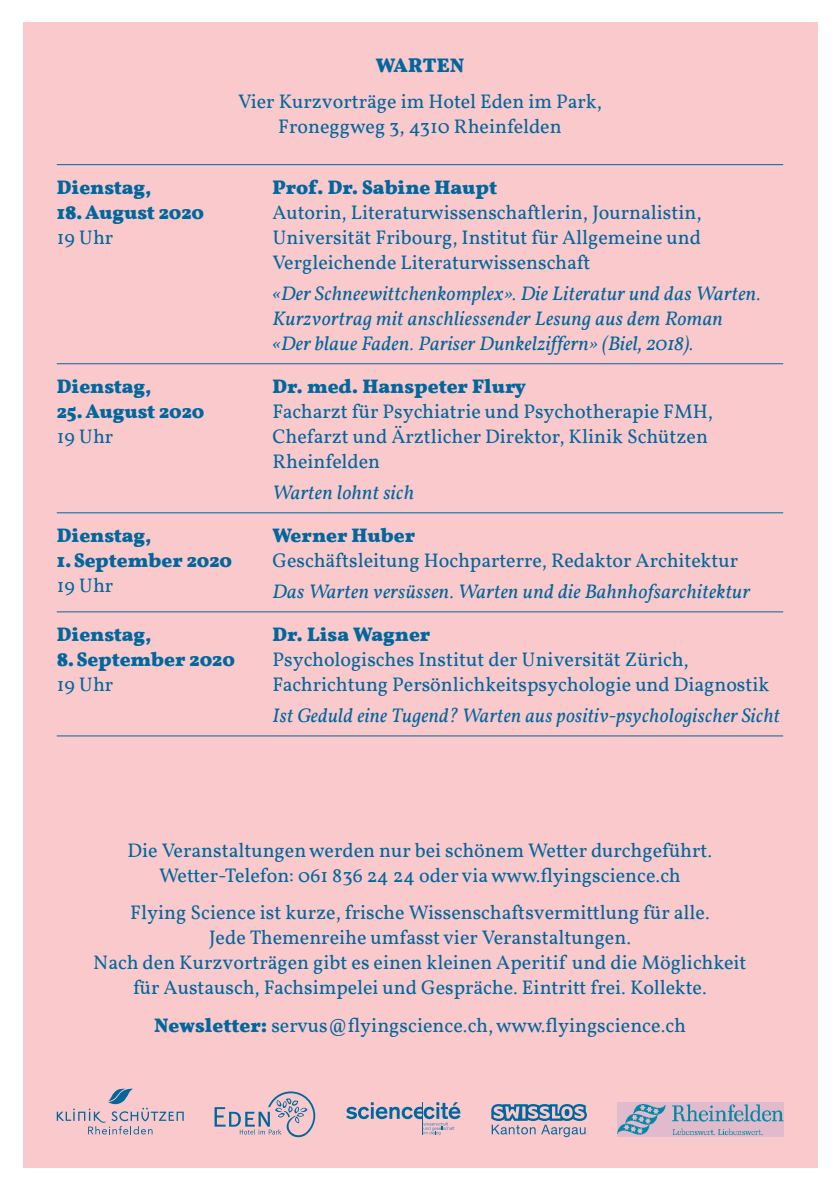
<style>
.page{position:relative;width:840px;height:1191px;background:#fff}
.page>*{position:absolute;margin:0;border:0;box-sizing:border-box;transform-origin:0 0}
.t1{font:20px/25px "Vollkorn";color:#00679d;text-align:center}
.t2{font:italic 20px/25px "Vollkorn";letter-spacing:.015em;color:#00679d}
.t3{font:700 20px/25px "Vollkorn";color:#00679d}
.s1{font-weight:700}
</style>
<div class="page">
<div style="left:23px;top:23px;width:793px;height:1145px;background:#f9c9cc"></div>
<hr style="left:57px;top:164px;width:725px;height:1px;background:#00679d">
<hr style="left:57px;top:363px;width:725px;height:1px;background:#00679d">
<hr style="left:57px;top:512px;width:725px;height:1px;background:#00679d">
<hr style="left:57px;top:611px;width:725px;height:1px;background:#00679d">
<hr style="left:57px;top:735px;width:725px;height:1px;background:#00679d">
<svg style="left:214px;top:1091px;width:101px;height:47px"></svg>
<svg style="left:57px;top:1088px;width:127px;height:46px"></svg>
<svg style="left:346px;top:1102px;width:114px;height:33px"></svg>
<img style="left:617px;top:1102px;width:165px;height:34px">
<svg style="left:491px;top:1104px;width:95px;height:33px"></svg>
<p class="t3" style="left:57px;top:176px;width:149px">Dienstag,<br>18.August 2020</p>
<p class="t1" style="left:57px;top:226px;width:58px">19 Uhr</p>
<p class="t3" style="left:57px;top:375px;width:149px">Dienstag,<br>25.August 2020</p>
<p class="t1" style="left:57px;top:425px;width:58px">19 Uhr</p>
<p class="t3" style="left:375px;top:54px;width:90px">WARTEN</p>
<p class="t1" style="left:238px;top:90px;width:365px">Vier Kurzvorträge im Hotel Eden im Park,<br>Froneggweg 3, 4310 Rheinfelden</p>
<p class="t3" style="left:272px;top:176px;width:226px">Prof. Dr. Sabine Haupt</p>
<p class="t1" style="left:272px;top:201px;width:430px;text-align:justify">Autorin, Literaturwissenschaftlerin, Journalistin, Universität Fribourg, Institut für Allgemeine und Vergleichende Literaturwissenschaft</p>
<p class="t2" style="left:272px;top:282px;width:490px">«Der Schneewittchenkomplex». Die Literatur und das Warten.<br>Kurzvortrag mit anschliessender Lesung aus dem Roman «Der blaue Faden. Pariser Dunkelziffern» (Biel, 2018).</p>
<p class="t3" style="left:272px;top:375px;width:255px">Dr. med. Hanspeter Flury</p>
<p class="t1" style="left:272px;top:400px;width:442px;text-align:left">Facharzt für Psychiatrie und Psychotherapie FMH,<br>Chefarzt und Ärztlicher Direktor, Klinik Schützen<br>Rheinfelden</p>
<p class="t2" style="left:272px;top:481px;width:143px">Warten lohnt sich</p>
<p class="t3" style="left:57px;top:524px;width:177px">Dienstag,<br>1.September 2020</p>
<p class="t1" style="left:57px;top:574px;width:58px">19 Uhr</p>
<p class="t3" style="left:57px;top:623px;width:180px">Dienstag,<br>8.September 2020</p>
<p class="t1" style="left:57px;top:673px;width:58px">19 Uhr</p>
<p class="t3" style="left:272px;top:524px;width:144px">Werner Huber</p>
<p class="t1" style="left:272px;top:549px;width:467px">Geschäftsleitung Hochparterre, Redaktor Architektur</p>
<p class="t2" style="left:272px;top:580px;width:479px">Das Warten versüssen. Warten und die Bahnhofsarchitektur</p>
<p class="t3" style="left:272px;top:623px;width:159px">Dr. Lisa Wagner</p>
<p class="t1" style="left:272px;top:648px;width:498px;text-align:left">Psychologisches Institut der Universität Zürich,<br>Fachrichtung Persönlichkeitspsychologie und Diagnostik</p>
<p class="t2" style="left:272px;top:704px;width:509px">Ist Geduld eine Tugend? Warten aus positiv-psychologischer Sicht</p>
<p class="t1" style="left:127px;top:839px;width:586px">Die Veranstaltungen werden nur bei schönem Wetter durchgeführt.<br>Wetter-Telefon: 061 836 24 24 oder via www.flyingscience.ch</p>
<p class="t1" style="left:93px;top:901px;width:654px">Flying Science ist kurze, frische Wissenschaftsvermittlung für alle.<br>Jede Themenreihe umfasst vier Veranstaltungen.<br>Nach den Kurzvorträgen gibt es einen kleinen Aperitif und die Möglichkeit für Austausch, Fachsimpelei und Gespräche. Eintritt frei. Kollekte.</p>
<p class="t1" style="left:154px;top:1014px;width:533px"><span class="s1">Newsletter:</span> servus@flyingscience.ch, www.flyingscience.ch</p>
</div>
